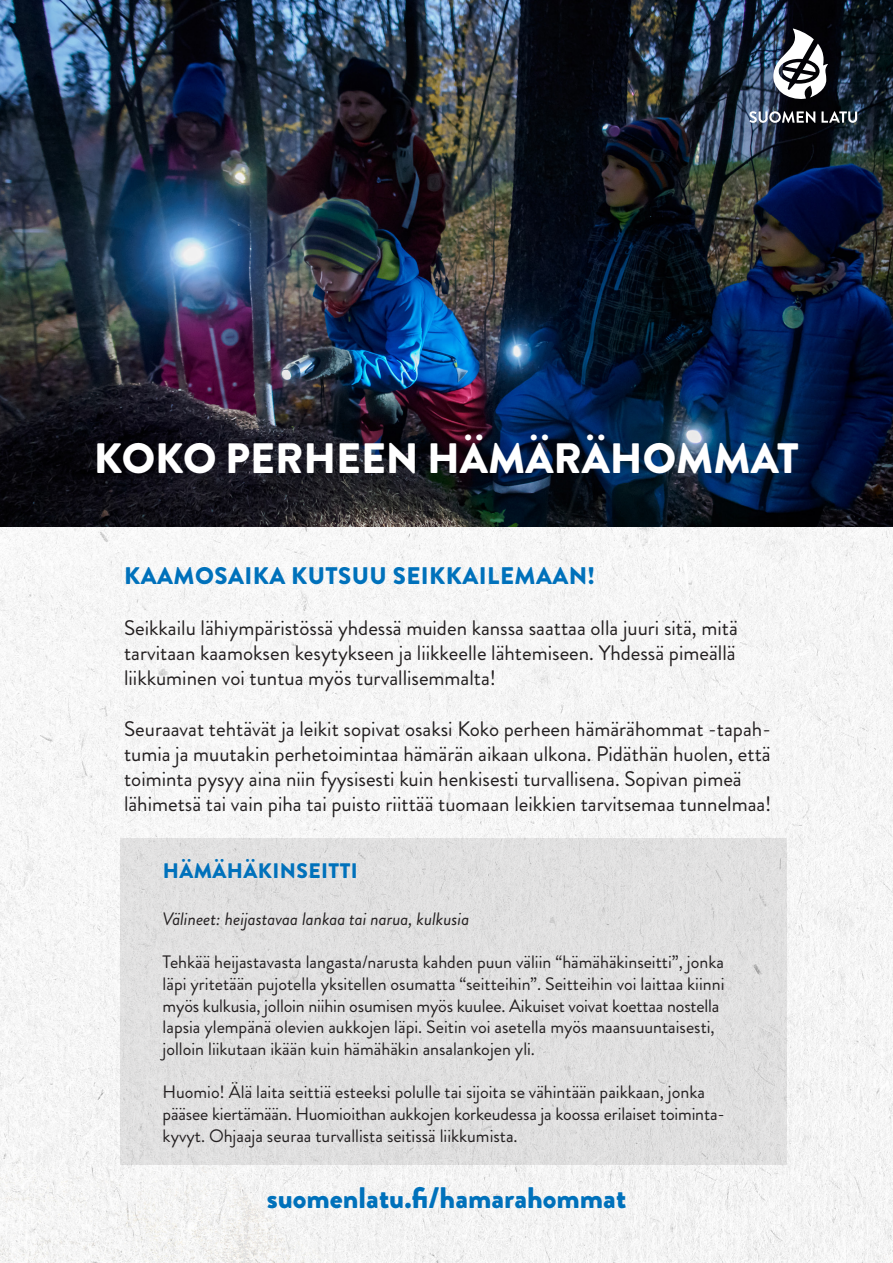
<style>
.page{position:relative;width:893px;height:1263px;background:#fff}
.page>*{position:absolute;margin:0;border:0;box-sizing:border-box;transform-origin:0 0}
.Peruskappale{font:900 42.45px "Brandon Grotesque";color:#fff}
.Peruskappale-2{font:900 29.7px "Brandon Grotesque";color:#0071bb}
.t1{font:900 24px "Brandon Grotesque";letter-spacing:.02em;color:#0071bb}
.t2{font:21px/25.2px "Brandon Grotesque";color:#231f20;text-align:justify}
.t3{font:900 21px "Brandon Grotesque";letter-spacing:.02em;color:#0071bb}
.t4{font:18px/21.6px "Brandon Grotesque";color:#231f20}
.t5{font:italic 18px "Brandon Grotesque";color:#231f20}
</style>
<div class="page">
<img style="left:0;top:526px;width:893px;height:737px">
<img style="left:0;top:0;width:893px;height:526px">
<svg style="left:773px;top:29px;width:55px;height:71px"></svg>
<svg style="left:749px;top:111px;width:66px;height:12px"></svg>
<svg style="left:821px;top:111px;width:36px;height:12px"></svg>
<div style="left:121px;top:839px;width:666px;height:326px;background:#e0e0e0"></div>
<p class="Peruskappale" style="left:94px;top:428px;width:706px">KOKO PERHEEN HÄMÄRÄHOMMAT</p>
<p class="t1" style="left:124px;top:559px;width:472px">KAAMOSAIKA KUTSUU SEIKKAILEMAAN!</p>
<p class="t2" style="left:124px;top:615px;width:615px">Seikkailu lähiympäristössä yhdessä muiden kanssa saattaa olla juuri sitä, mitä tarvitaan kaamoksen kesytykseen ja liikkeelle lähtemiseen. Yhdessä pimeällä liikkuminen voi tuntua myös turvallisemmalta!</p>
<p class="t2" style="left:124px;top:716px;width:649px;text-align:left">Seuraavat tehtävät ja leikit sopivat osaksi Koko perheen hämärähommat -tapah&shy;tumia ja muutakin perhetoimintaa hämärän aikaan ulkona. Pidäthän huolen, että toiminta pysyy aina niin fyysisesti kuin henkisesti turvallisena. Sopivan pimeä lähimetsä tai vain piha tai puisto riittää tuomaan leikkien tarvitsemaa tunnelmaa!</p>
<p class="t3" style="left:163px;top:856px;width:197px">HÄMÄHÄKINSEITTI</p>
<p class="t5" style="left:163px;top:907px;width:308px">Välineet: heijastavaa lankaa tai narua, kulkusia</p>
<p class="t4" style="left:163px;top:952px;width:563px">Tehkää heijastavasta langasta/narusta kahden puun väliin “hämähäkinseitti”, jonka läpi yritetään pujotella yksitellen osumatta “seitteihin”. Seitteihin voi laittaa kiinni myös kulkusia, jolloin niihin osumisen myös kuulee. Aikuiset voivat koettaa nostella lapsia ylempänä olevien aukkojen läpi. Seitin voi asetella myös maansuuntaisesti, jolloin liikutaan ikään kuin hämähäkin ansalankojen yli.</p>
<p class="t4" style="left:163px;top:1081px;width:564px">Huomio! Älä laita seittiä esteeksi polulle tai sijoita se vähintään paikkaan, jonka pääsee kiertämään. Huomioithan aukkojen korkeudessa ja koossa erilaiset toiminta-</p>
<p class="t4" style="left:163px;top:1125px;width:356px">kyvyt. Ohjaaja seuraa turvallista seitissä liikkumista.</p>
<p class="Peruskappale-2" style="left:267px;top:1177px;width:361px">suomenlatu.fi/hamarahommat</p>
</div>
